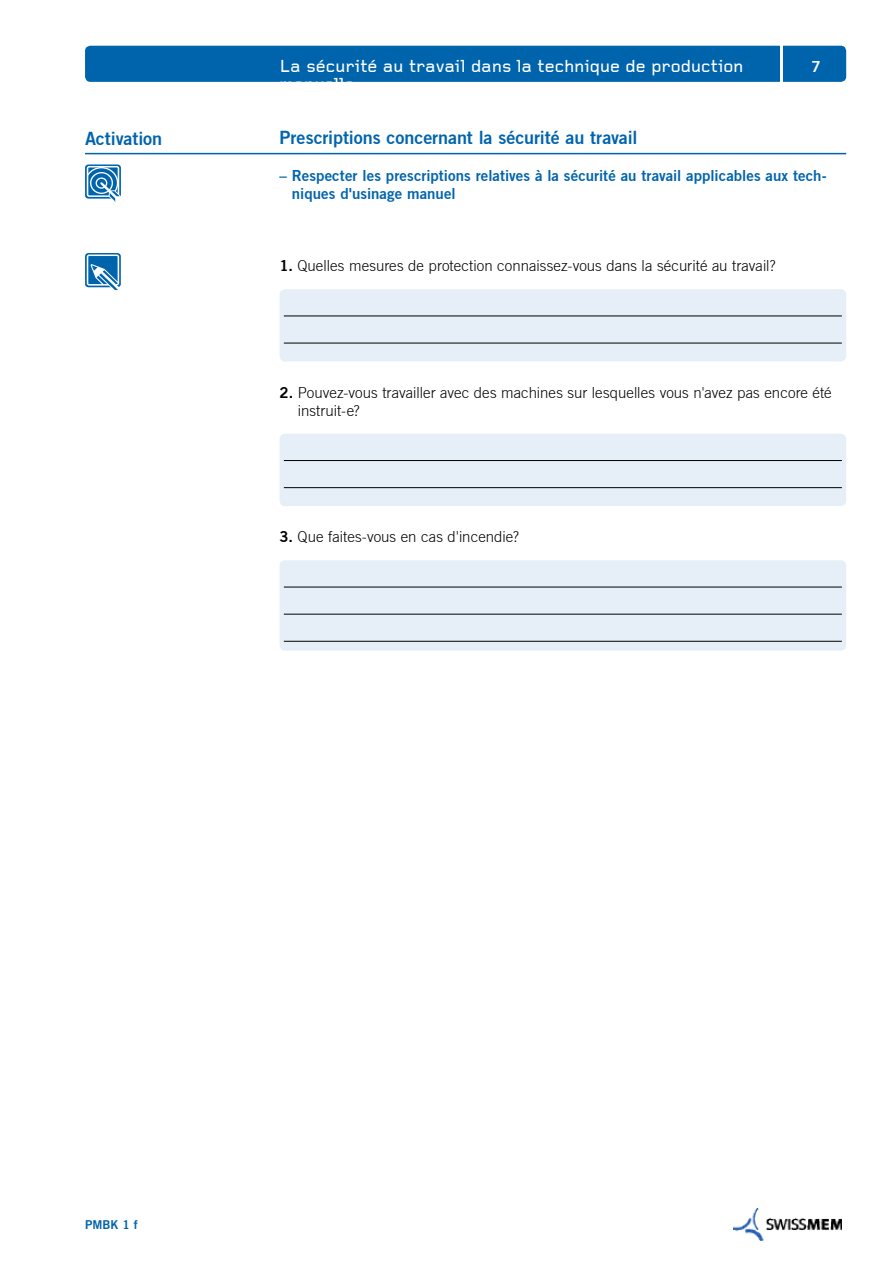
<style>
.page{position:relative;width:893px;height:1263px;background:#fff}
.page>*{position:absolute;margin:0;border:0;box-sizing:border-box;transform-origin:0 0}
.t1{font:500 18px "Foundry Gridnik";letter-spacing:-.005em;color:#fff}
.t2{font:18px "Trade Gothic Bold Two";letter-spacing:-.005em;color:#0064ad}
.t3{font:300 15px/18px "Trade Gothic";letter-spacing:.005em;color:#000}
.t4{font:15px/18px "Trade Gothic Bold Two";letter-spacing:.005em;color:#0064ad}
.t5{font:15px "Trade Gothic Bold Two";color:#fff}
.t6{font:12px "Trade Gothic Bold Two";color:#0064ad}
.s1{font-family:"Trade Gothic Bold Two";font-weight:400}
</style>
<div class="page">
<div style="left:85px;top:46px;width:761px;height:36px;background:#0064ad;border-radius:5px"></div>
<hr style="left:85px;top:153px;width:761px;height:1px;background:#0064ad">
<hr style="left:780px;top:36px;width:2px;height:54px;background:#fff">
<img style="left:733px;top:1209px;width:109px;height:32px">
<svg style="left:85px;top:253px;width:36px;height:37px"></svg>
<svg style="left:85px;top:164px;width:36px;height:37px"></svg>
<div style="left:280px;top:289px;width:566px;height:72px;background:#e6eff7;border-radius:5px"></div>
<hr style="left:284px;top:316px;width:558px;height:1px;background:#000">
<hr style="left:284px;top:343px;width:558px;height:1px;background:#000">
<div style="left:280px;top:434px;width:566px;height:72px;background:#e6eff7;border-radius:5px"></div>
<hr style="left:284px;top:460px;width:558px;height:1px;background:#000">
<hr style="left:284px;top:487px;width:558px;height:1px;background:#000">
<div style="left:280px;top:560px;width:566px;height:91px;background:#e6eff7;border-radius:5px"></div>
<hr style="left:284px;top:587px;width:558px;height:1px;background:#000">
<hr style="left:284px;top:614px;width:558px;height:1px;background:#000">
<hr style="left:284px;top:641px;width:558px;height:1px;background:#000">
<p class="t2" style="left:85px;top:127px;width:79px">Activation</p>
<p class="t1" style="left:280px;top:57px;width:466px">La sécurité au travail dans la technique de production</p>
<p class="t5" style="left:811px;top:58px;width:11px">7</p>
<p class="t1" style="left:280px;top:75px;width:76px">manuelle</p>
<p class="t2" style="left:280px;top:126px;width:359px">Prescriptions concernant la sécurité au travail</p>
<p class="t4" style="left:292px;top:166px;width:536px;text-indent:-12px">– Respecter les prescriptions relatives à la sécurité au travail applicables aux tech&shy;niques d'usinage manuel</p>
<p class="t3" style="left:280px;top:257px;width:497px"><span class="s1">1.</span> Quelles mesures de protection connaissez-vous dans la sécurité au travail?</p>
<p class="t3" style="left:298px;top:383px;width:535px;text-indent:-18px"><span class="s1">2.</span> Pouvez-vous travailler avec des machines sur lesquelles vous n'avez pas encore été instruit-e?</p>
<p class="t3" style="left:280px;top:528px;width:241px"><span class="s1">3.</span> Que faites-vous en cas d'incendie?</p>
<p class="t6" style="left:85px;top:1217px;width:54px">PMBK 1 f</p>
</div>
